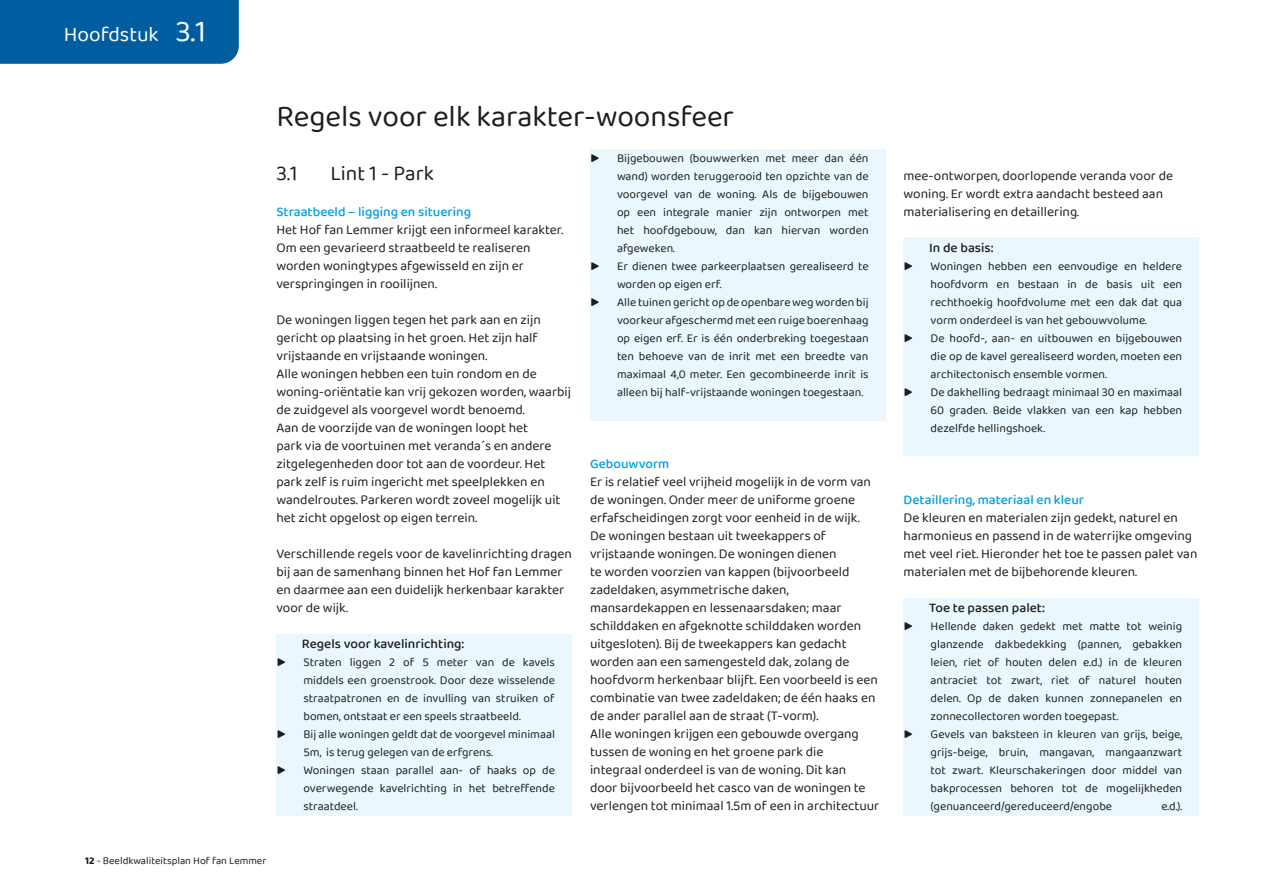
<style>
.page{position:relative;width:1263px;height:893px;background:#fff}
.page>*{position:absolute;margin:0;border:0;box-sizing:border-box;transform-origin:0 0}
.t1{font:30px "Baloo 2";color:#1d1d1b}
.t2{font:21px "Baloo 2";color:#1d1d1b}
.t3{font:21px "Baloo 2";color:#fff}
.t4{font:13.5px/18px "Baloo 2";color:#1d1d1b}
.t5{font:500 13.5px "Baloo 2";color:#009fe3}
.t6{font:500 13.5px "Baloo 2";color:#1d1d1b}
.t7{font:12px "Baloo 2";color:#1d1d1b}
.t8{font:10.5px "Baloo 2";color:#1d1d1b}
.s1{font-size:30px}
.s2{font-size:15px}
.s3{font-weight:700}
</style>
<div class="page">
<div style="left:0;top:0;width:239px;height:64px;background:#005d9f"></div>
<div style="left:276px;top:634px;width:296px;height:21px;background:#ebf7fe"></div>
<div style="left:276px;top:653px;width:296px;height:73px;background:#ebf7fe"></div>
<div style="left:276px;top:725px;width:296px;height:37px;background:#ebf7fe"></div>
<div style="left:276px;top:761px;width:296px;height:55px;background:#ebf7fe"></div>
<div style="left:590px;top:149px;width:295px;height:109px;background:#ebf7fe"></div>
<div style="left:590px;top:257px;width:295px;height:37px;background:#ebf7fe"></div>
<div style="left:590px;top:293px;width:295px;height:109px;background:#ebf7fe"></div>
<div style="left:590px;top:400px;width:295px;height:21px;background:#ebf7fe"></div>
<div style="left:903px;top:238px;width:296px;height:21px;background:#ebf7fe"></div>
<div style="left:903px;top:257px;width:296px;height:73px;background:#ebf7fe"></div>
<div style="left:903px;top:329px;width:296px;height:55px;background:#ebf7fe"></div>
<div style="left:903px;top:383px;width:296px;height:55px;background:#ebf7fe"></div>
<div style="left:903px;top:437px;width:296px;height:19px;background:#ebf7fe"></div>
<div style="left:903px;top:598px;width:296px;height:21px;background:#ebf7fe"></div>
<div style="left:903px;top:617px;width:296px;height:109px;background:#ebf7fe"></div>
<div style="left:903px;top:725px;width:296px;height:91px;background:#ebf7fe"></div>
<h2 class="t3" style="left:64px;top:19px;width:144px">Hoofdstuk <span class="s1">3.1</span></h2>
<h1 class="t1" style="left:276px;top:95px;width:459px">Regels voor elk karakter-woonsfeer</h1>
<h2 class="t2" style="left:276px;top:159px;width:23px">3.1</h2>
<h2 class="t2" style="left:330px;top:159px;width:105px">Lint 1 - Park</h2>
<p class="t5" style="left:276px;top:202px;width:196px">Straatbeeld – ligging en situering</p>
<p class="t4" style="left:276px;top:221px;width:288px">Het Hof fan Lemmer krijgt een informeel karakter.<br>Om een gevarieerd straatbeeld te realiseren worden woningtypes afgewisseld en zijn er verspringingen in rooilijnen.</p>
<p class="t4" style="left:276px;top:311px;width:296px">De woningen liggen tegen het park aan en zijn gericht op plaatsing in het groen. Het zijn half vrijstaande en vrijstaande woningen.<br>Alle woningen hebben een tuin rondom en de woning-oriëntatie kan vrij gekozen worden, waarbij de zuidgevel als voorgevel wordt benoemd.<br>Aan de voorzijde van de woningen loopt het<br>park via de voortuinen met veranda´s en andere zitgelegenheden door tot aan de voordeur. Het park zelf is ruim ingericht met speelplekken en wandelroutes. Parkeren wordt zoveel mogelijk uit het zicht opgelost op eigen terrein.</p>
<p class="t4" style="left:276px;top:545px;width:297px">Verschillende regels voor de kavelinrichting dragen bij aan de samenhang binnen het Hof fan Lemmer en daarmee aan een duidelijk herkenbaar karakter voor de wijk.</p>
<p class="t6" style="left:302px;top:634px;width:164px">Regels voor kavelinrichting:</p>
<p class="t7" style="left:276px;top:654px;width:280px"><span class="s2">▶</span> Straten liggen 2 of 5 meter van de kavels</p>
<p class="t7" style="left:303px;top:672px;width:253px">middels een groenstrook. Door deze wisselende</p>
<p class="t7" style="left:303px;top:690px;width:253px">straatpatronen en de invulling van struiken of</p>
<p class="t7" style="left:303px;top:708px;width:219px">bomen, ontstaat er een speels straatbeeld.</p>
<p class="t7" style="left:276px;top:726px;width:280px"><span class="s2">▶</span> Bij alle woningen geldt dat de voorgevel minimaal</p>
<p class="t7" style="left:303px;top:744px;width:191px">5m, is terug gelegen van de erfgrens.</p>
<p class="t7" style="left:276px;top:762px;width:280px"><span class="s2">▶</span> Woningen staan parallel aan- of haaks op de</p>
<p class="t7" style="left:303px;top:780px;width:253px">overwegende kavelrichting in het betreffende</p>
<p class="t7" style="left:303px;top:798px;width:56px">straatdeel.</p>
<p class="t7" style="left:590px;top:150px;width:280px"><span class="s2">▶</span> Bijgebouwen (bouwwerken met meer dan één</p>
<p class="t7" style="left:617px;top:168px;width:253px">wand) worden teruggerooid ten opzichte van de</p>
<p class="t7" style="left:617px;top:186px;width:253px">voorgevel van de woning. Als de bijgebouwen</p>
<p class="t7" style="left:617px;top:204px;width:253px">op een integrale manier zijn ontworpen met</p>
<p class="t7" style="left:617px;top:222px;width:253px">het hoofdgebouw, dan kan hiervan worden</p>
<p class="t7" style="left:617px;top:240px;width:59px">afgeweken.</p>
<p class="t7" style="left:590px;top:258px;width:280px"><span class="s2">▶</span> Er dienen twee parkeerplaatsen gerealiseerd te</p>
<p class="t7" style="left:617px;top:276px;width:106px">worden op eigen erf.</p>
<p class="t7" style="left:590px;top:294px;width:280px"><span class="s2">▶</span> Alle tuinen gericht op de openbare weg worden bij</p>
<p class="t7" style="left:617px;top:312px;width:253px">voorkeur afgeschermd met een ruige boerenhaag</p>
<p class="t7" style="left:617px;top:330px;width:253px">op eigen erf. Er is één onderbreking toegestaan</p>
<p class="t7" style="left:617px;top:348px;width:253px">ten behoeve van de inrit met een breedte van</p>
<p class="t7" style="left:617px;top:366px;width:253px">maximaal 4,0 meter. Een gecombineerde inrit is</p>
<p class="t7" style="left:617px;top:384px;width:248px">alleen bij half-vrijstaande woningen toegestaan.</p>
<p class="t5" style="left:590px;top:454px;width:81px">Gebouwvorm</p>
<p class="t4" style="left:590px;top:473px;width:291px">Er is relatief veel vrijheid mogelijk in de vorm van de woningen. Onder meer de uniforme groene erfafscheidingen zorgt voor eenheid in de wijk.<br>De woningen bestaan uit tweekappers of vrijstaande woningen. De woningen dienen<br>te worden voorzien van kappen (bijvoorbeeld zadeldaken, asymmetrische daken, mansardekappen en lessenaarsdaken; maar schilddaken en afgeknotte schilddaken worden uitgesloten). Bij de tweekappers kan gedacht worden aan een samengesteld dak, zolang de hoofdvorm herkenbaar blijft. Een voorbeeld is een combinatie van twee zadeldaken; de één haaks en de ander parallel aan de straat (T-vorm).<br>Alle woningen krijgen een gebouwde overgang tussen de woning en het groene park die<br>integraal onderdeel is van de woning. Dit kan<br>door bijvoorbeeld het casco van de woningen te verlengen tot minimaal 1.5m of een in architectuur</p>
<p class="t8" style="left:85px;top:853px;width:183px"><span class="s3">12</span> - Beeldkwaliteitsplan Hof fan Lemmer</p>
<p class="t4" style="left:903px;top:167px;width:271px">mee-ontworpen, doorlopende veranda voor de woning. Er wordt extra aandacht besteed aan materialisering en detaillering.</p>
<p class="t6" style="left:929px;top:238px;width:66px">In de basis:</p>
<p class="t7" style="left:903px;top:258px;width:280px"><span class="s2">▶</span> Woningen hebben een eenvoudige en heldere</p>
<p class="t7" style="left:930px;top:276px;width:253px">hoofdvorm en bestaan in de basis uit een</p>
<p class="t7" style="left:930px;top:294px;width:253px">rechthoekig hoofdvolume met een dak dat qua</p>
<p class="t7" style="left:930px;top:312px;width:218px">vorm onderdeel is van het gebouwvolume.</p>
<p class="t7" style="left:903px;top:330px;width:280px"><span class="s2">▶</span> De hoofd-, aan- en uitbouwen en bijgebouwen</p>
<p class="t7" style="left:930px;top:348px;width:253px">die op de kavel gerealiseerd worden, moeten een</p>
<p class="t7" style="left:930px;top:366px;width:178px">architectonisch ensemble vormen.</p>
<p class="t7" style="left:903px;top:384px;width:280px"><span class="s2">▶</span> De dakhelling bedraagt minimaal 30 en maximaal</p>
<p class="t7" style="left:930px;top:402px;width:253px">60 graden. Beide vlakken van een kap hebben</p>
<p class="t7" style="left:930px;top:420px;width:116px">dezelfde hellingshoek.</p>
<p class="t5" style="left:903px;top:490px;width:182px">Detaillering, materiaal en kleur</p>
<p class="t4" style="left:903px;top:509px;width:295px">De kleuren en materialen zijn gedekt, naturel en harmonieus en passend in de waterrijke omgeving met veel riet. Hieronder het toe te passen palet van materialen met de bijbehorende kleuren.</p>
<p class="t6" style="left:929px;top:598px;width:117px">Toe te passen palet:</p>
<p class="t7" style="left:903px;top:618px;width:280px"><span class="s2">▶</span> Hellende daken gedekt met matte tot weinig</p>
<p class="t7" style="left:930px;top:636px;width:253px">glanzende dakbedekking (pannen, gebakken</p>
<p class="t7" style="left:930px;top:654px;width:253px">leien, riet of houten delen e.d.) in de kleuren</p>
<p class="t7" style="left:930px;top:672px;width:253px">antraciet tot zwart, riet of naturel houten</p>
<p class="t7" style="left:930px;top:690px;width:253px">delen. Op de daken kunnen zonnepanelen en</p>
<p class="t7" style="left:930px;top:708px;width:189px">zonnecollectoren worden toegepast.</p>
<p class="t7" style="left:903px;top:726px;width:280px"><span class="s2">▶</span> Gevels van baksteen in kleuren van grijs, beige,</p>
<p class="t7" style="left:930px;top:744px;width:253px">grijs-beige, bruin, mangavan, mangaanzwart</p>
<p class="t7" style="left:930px;top:762px;width:253px">tot zwart. Kleurschakeringen door middel van</p>
<p class="t7" style="left:930px;top:780px;width:253px">bakprocessen behoren tot de mogelijkheden</p>
<p class="t7" style="left:930px;top:798px;width:183px">(genuanceerd/gereduceerd/engobe</p>
<p class="t7" style="left:1161px;top:798px;width:22px">e.d.).</p>
</div>
